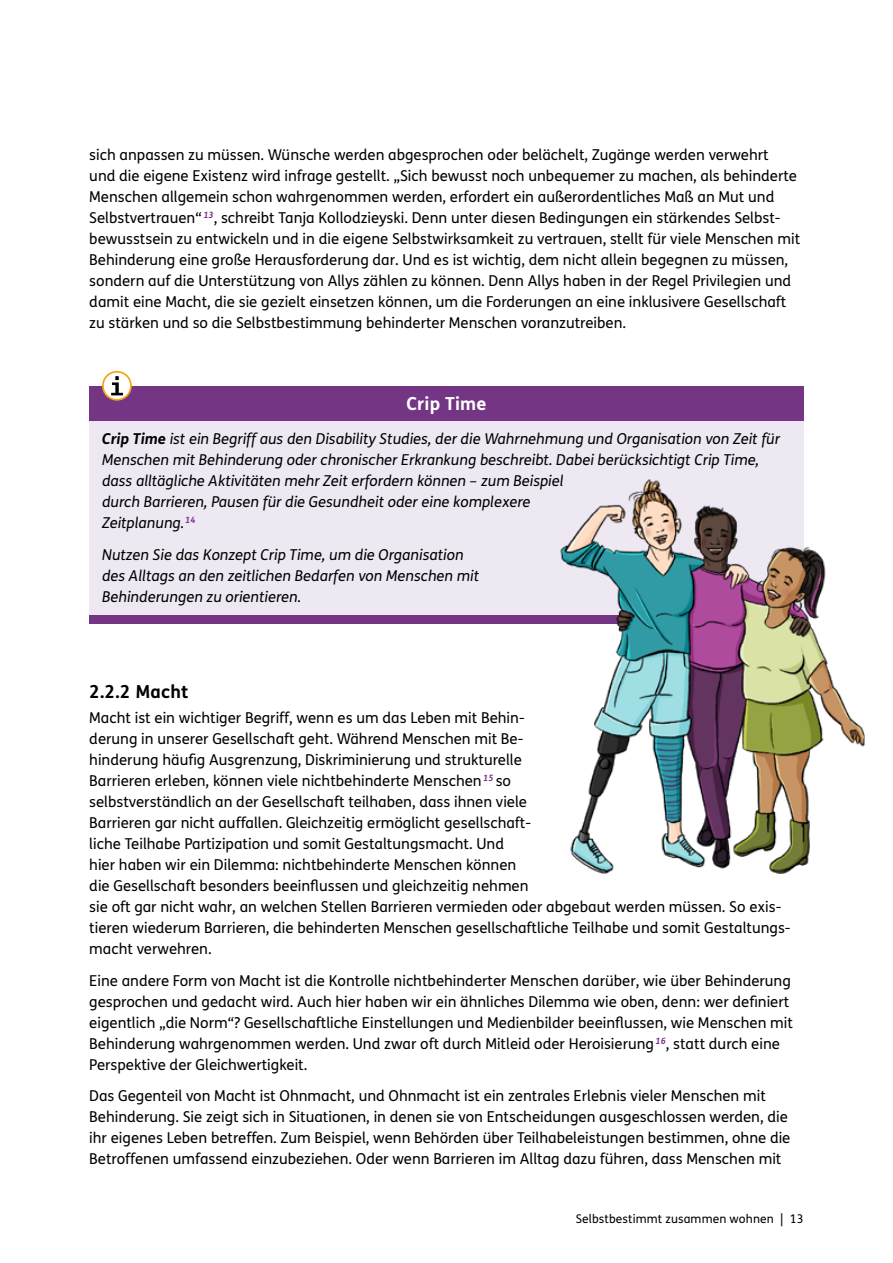
<style>
.page{position:relative;width:893px;height:1263px;background:#fff}
.page>*{position:absolute;margin:0;border:0;box-sizing:border-box;transform-origin:0 0}
._05_Subhead{font:700 18px "FS Me";letter-spacing:.01em;color:#000}
._03_Kasten_Headline{font:700 18px "FS Me";letter-spacing:.01em;color:#fff}
._06_Bodycopy{font:15px/21px "FS Me";color:#000}
._06_Bodycopy-2{font:italic 15px/21px "FS Me";color:#000}
.t1{font:12px "FS Me";letter-spacing:.01em;color:#000}
.s1{font-weight:700}
</style>
<div class="page">
<div style="left:89px;top:420px;width:715px;height:196px;background:#eee8f3"></div>
<div style="left:89px;top:386px;width:715px;height:34px;background:#743684"></div>
<div style="left:89px;top:616px;width:715px;height:8px;background:#743684"></div>
<svg style="left:102px;top:371px;width:30px;height:30px"></svg>
<img style="left:538px;top:479px;width:327px;height:395px">
<p class="_06_Bodycopy" style="left:89px;top:144px;width:712px">sich anpassen zu müssen. Wünsche werden abgesprochen oder belächelt, Zugänge werden verwehrt<br>und die eigene Existenz wird infrage gestellt. „Sich bewusst noch unbequemer zu machen, als behinderte Menschen allgemein schon wahrgenommen werden, erfordert ein außerordentliches Maß an Mut und Selbstvertrauen“ <sup>13</sup>, schreibt Tanja Kollodzieyski. Denn unter diesen Bedingungen ein stärkendes Selbst&shy;bewusstsein zu entwickeln und in die eigene Selbstwirksamkeit zu vertrauen, stellt für viele Menschen mit Behinderung eine große Herausforderung dar. Und es ist wichtig, dem nicht allein begegnen zu müssen, sondern auf die Unterstützung von Allys zählen zu können. Denn Allys haben in der Regel Privilegien und damit eine Macht, die sie gezielt einsetzen können, um die Forderungen an eine inklusivere Gesellschaft zu stärken und so die Selbstbestimmung behinderter Menschen voranzutreiben.</p>
<p class="_03_Kasten_Headline" style="left:407px;top:389px;width:81px">Crip Time</p>
<p class="_06_Bodycopy-2" style="left:102px;top:428px;width:679px"><span class="s1">Crip Time</span> ist ein Begriff aus den Disability Studies, der die Wahrnehmung und Organisation von Zeit für Menschen mit Behinderung oder chronischer Erkrankung beschreibt. Dabei berücksichtigt Crip Time, dass alltägliche Aktivitäten mehr Zeit erfordern können – zum Beispiel<br>durch Barrieren, Pausen für die Gesundheit oder eine komplexere<br>Zeitplanung.<sup>14</sup></p>
<p class="_06_Bodycopy-2" style="left:102px;top:543px;width:379px">Nutzen Sie das Konzept Crip Time, um die Organisation des Alltags an den zeitlichen Bedarfen von Menschen mit<br>Behinderungen zu orientieren.</p>
<h4 class="_05_Subhead" style="left:89px;top:678px;width:101px">2.2.2 Macht</h4>
<p class="_06_Bodycopy" style="left:89px;top:707px;width:703px">Macht ist ein wichtiger Begriff, wenn es um das Leben mit Behin-<br>derung in unserer Gesellschaft geht. Während Menschen mit Be-<br>hinderung häufig Ausgrenzung, Diskriminierung und strukturelle<br>Barrieren erleben, können viele nichtbehinderte Menschen <sup>15</sup> so<br>selbstverständlich an der Gesellschaft teilhaben, dass ihnen viele<br>Barrieren gar nicht auffallen. Gleichzeitig ermöglicht gesellschaft-<br>liche Teilhabe Partizipation und somit Gestaltungsmacht. Und<br>hier haben wir ein Dilemma: nichtbehinderte Menschen können<br>die Gesellschaft besonders beeinflussen und gleichzeitig nehmen<br>sie oft gar nicht wahr, an welchen Stellen Barrieren vermieden oder abgebaut werden müssen. So exis&shy;tieren wiederum Barrieren, die behinderten Menschen gesellschaftliche Teilhabe und somit Gestaltungs&shy;macht verwehren.</p>
<p class="_06_Bodycopy" style="left:89px;top:970px;width:705px">Eine andere Form von Macht ist die Kontrolle nichtbehinderter Menschen darüber, wie über Behinderung gesprochen und gedacht wird. Auch hier haben wir ein ähnliches Dilemma wie oben, denn: wer definiert eigentlich „die Norm“? Gesellschaftliche Einstellungen und Medienbilder beeinflussen, wie Menschen mit Behinderung wahrgenommen werden. Und zwar oft durch Mitleid oder Heroisierung <sup>16</sup>, statt durch eine Perspektive der Gleichwertigkeit.</p>
<p class="_06_Bodycopy" style="left:89px;top:1085px;width:703px">Das Gegenteil von Macht ist Ohnmacht, und Ohnmacht ist ein zentrales Erlebnis vieler Menschen mit Behinderung. Sie zeigt sich in Situationen, in denen sie von Entscheidungen ausgeschlossen werden, die ihr eigenes Leben betreffen. Zum Beispiel, wenn Behörden über Teilhabeleistungen bestimmen, ohne die Betroffenen umfassend einzubeziehen. Oder wenn Barrieren im Alltag dazu führen, dass Menschen mit</p>
<p class="t1" style="left:576px;top:1210px;width:229px">Selbstbestimmt zusammen wohnen | 13</p>
</div>
